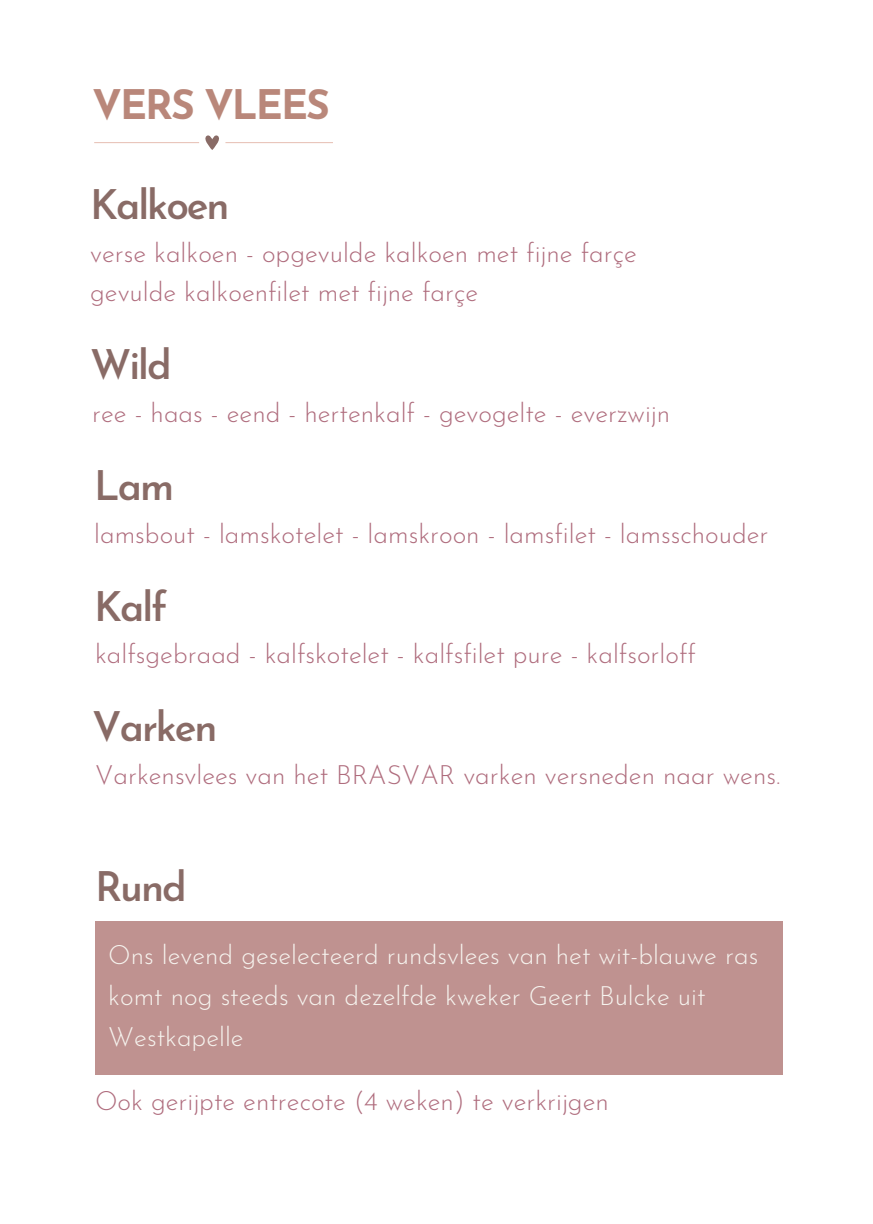
<style>
.page{position:relative;width:873px;height:1224px;background:#fff}
.page>*{position:absolute;margin:0;border:0;box-sizing:border-box;transform-origin:0 0}
.t1{font:600 40.8px "Josefin Sans";letter-spacing:-.05em;color:#896b66}
.t2{font:700 40.8px "Josefin Sans";letter-spacing:-.05em;color:#b9877a}
.t3{font:300 26.2px/39.2px "Josefin Sans";color:#af6c7d}
.t4{font:300 26.2px/41.4px "Josefin Sans";color:#f6f3ee}
</style>
<div class="page">
<svg style="left:94px;top:135px;width:239px;height:15px"></svg>
<div style="left:95px;top:922px;width:688px;height:153px;background:#bf9290"></div>
<h1 class="t2" style="left:92px;top:89px;width:239px">VERS VLEES</h1>
<h1 class="t1" style="left:90px;top:189px;width:141px">Kalkoen</h1>
<p class="t3" style="left:90px;top:236px;width:548px">verse kalkoen - opgevulde kalkoen met fijne farçe gevulde kalkoenfilet met fijne farçe</p>
<h1 class="t1" style="left:90px;top:349px;width:83px">Wild</h1>
<p class="t3" style="left:92px;top:396px;width:579px">ree - haas - eend - hertenkalf - gevogelte - everzwijn</p>
<h1 class="t1" style="left:94px;top:470px;width:82px">Lam</h1>
<p class="t3" style="left:94px;top:517px;width:676px">lamsbout - lamskotelet - lamskroon - lamsfilet - lamsschouder</p>
<h1 class="t1" style="left:94px;top:590px;width:75px">Kalf</h1>
<p class="t3" style="left:95px;top:637px;width:602px">kalfsgebraad - kalfskotelet - kalfsfilet pure - kalfsorloff</p>
<h1 class="t1" style="left:92px;top:710px;width:127px">Varken</h1>
<p class="t3" style="left:95px;top:758px;width:687px">Varkensvlees van het BRASVAR varken versneden naar wens.</p>
<h1 class="t1" style="left:95px;top:871px;width:93px">Rund</h1>
<p class="t4" style="left:108px;top:936px;width:651px">Ons levend geselecteerd rundsvlees van het wit-blauwe ras komt nog steeds van dezelfde kweker Geert Bulcke uit<br>Westkapelle</p>
<p class="t3" style="left:95px;top:1084px;width:515px">Ook gerijpte entrecote (4 weken) te verkrijgen</p>
</div>
